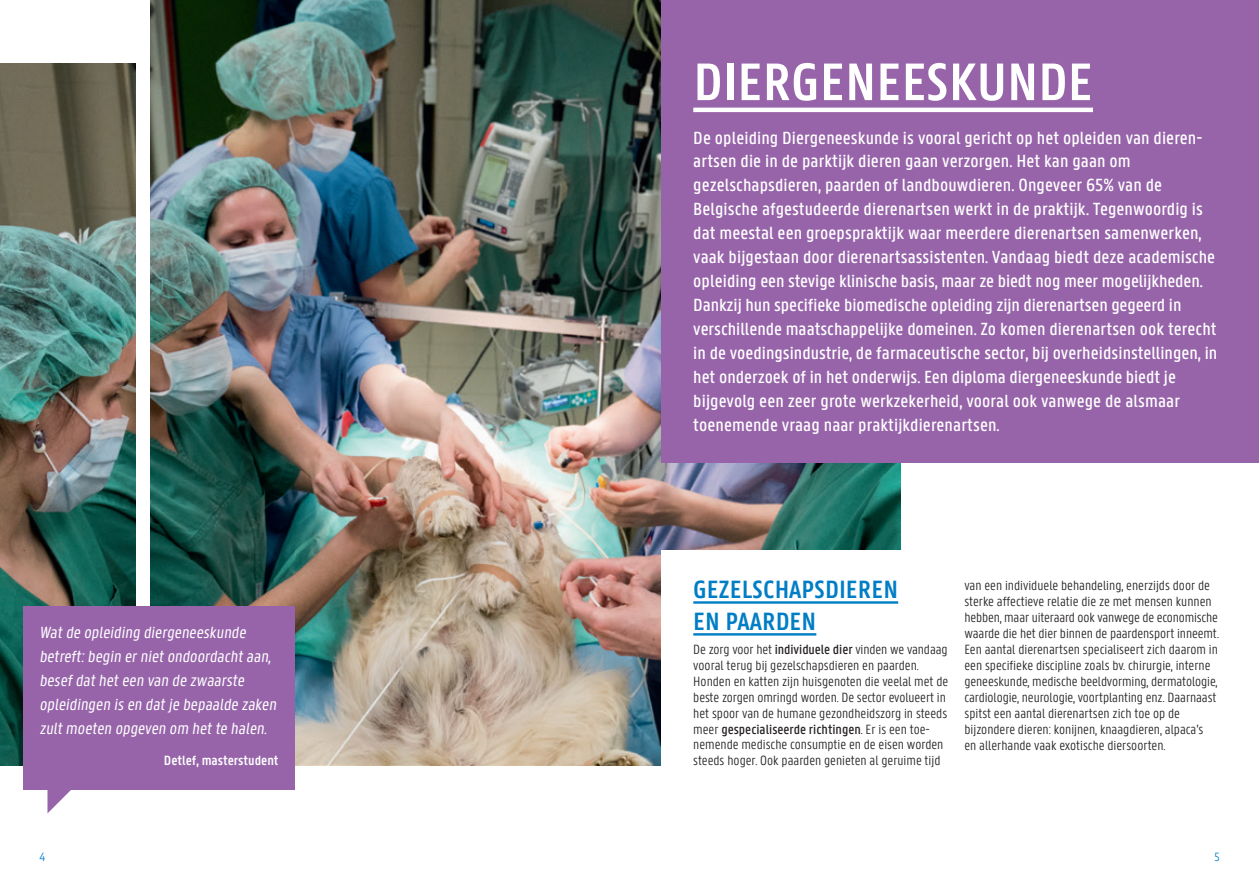
<style>
.page{position:relative;width:1259px;height:893px;background:#fff}
.page>*{position:absolute;margin:0;border:0;box-sizing:border-box;transform-origin:0 0}
.t1{font:600 56.25px "U Gent Panno Text";color:#fff}
.t2{font:600 26.7px/32px "U Gent Panno Text";color:#007ec5}
.t3{font:500 18.75px/24px "U Gent Panno Text";color:#fff}
.t4{font:17.25px/24px "U Gent Panno Text";color:#fff}
.t5{font:300 14.25px/15.9px "U Gent Panno Text";color:#231f20}
.t6{font:600 14.25px "U Gent Panno Text";color:#fff}
.t7{font:300 12.75px "U Gent Panno Text";color:#007ec5}
.s1{font-weight:500}
</style>
<div class="page">
<img style="left:151px;top:0;width:749px;height:765px">
<img style="left:0;top:64px;width:135px;height:701px">
<div style="left:661px;top:550px;width:303px;height:287px;background:#fff"></div>
<div style="left:661px;top:0;width:598px;height:462px;background:#9764aa"></div>
<hr style="left:693px;top:108px;width:400px;height:4px;background:#fff">
<hr style="left:693px;top:601px;width:205px;height:3px;background:#007ec5">
<hr style="left:693px;top:633px;width:123px;height:3px;background:#007ec5">
<div style="left:23px;top:606px;width:271px;height:183px;background:#9764aa"></div>
<svg style="left:47px;top:789px;width:32px;height:24px"></svg>
<p class="t4" style="left:39px;top:620px;width:241px">Watde opleiding diergeneeskunde betreft:begin ernietondoordachtaan, besefdatheteen van de zwaarste opleidingen is en datje bepaalde zaken zultmoeten opgeven om hette halen.</p>
<p class="t6" style="left:164px;top:752px;width:116px">Detlef, masterstudent</p>
<h1 class="t1" style="left:693px;top:48px;width:401px">DIERGENEESKUNDE</h1>
<p class="t3" style="left:693px;top:125px;width:525px">De opleiding Diergeneeskunde is vooral gericht op het opleiden van dieren&shy;artsen die in de parktijk dieren gaan verzorgen. Het kan gaan om gezelschapsdieren, paarden of landbouwdieren. Ongeveer 65% van de Belgische afgestudeerde dierenartsen werkt in de praktijk. Tegenwoordig is dat meestal een groepspraktijk waar meerdere dierenartsen samenwerken, vaak bijgestaan door dierenartsassistenten. Vandaag biedt deze academische opleiding een stevige klinische basis, maar ze biedt nog meer mogelijkheden.<br>Dankzij hun specifieke biomedische opleiding zijn dierenartsen gegeerd in verschillende maatschappelijke domeinen. Zo komen dierenartsen ook terecht in de voedingsindustrie, de farmaceutische sector, bij overheidsinstellingen, in het onderzoek of in het onderwijs. Een diploma diergeneeskunde biedt je bijgevolg een zeer grote werkzekerheid, vooral ook vanwege de alsmaar toenemende vraag naar praktijkdierenartsen.</p>
<h2 class="t2" style="left:693px;top:573px;width:206px">GEZELSCHAPSDIEREN<br>EN PAARDEN</h2>
<p class="t5" style="left:693px;top:641px;width:256px">De zorg voor het <span class="s1">individuele dier</span> vinden we vandaag vooral terug bij gezelschapsdieren en paarden.<br>Honden en katten zijn huisgenoten die veelal met de beste zorgen omringd worden. De sector evolueert in het spoor van de humane gezondheidszorg in steeds meer <span class="s1">gespecialiseerde richtingen</span>. Er is een toe&shy;nemende medische consumptie en de eisen worden steeds hoger. Ook paarden genieten al geruime tijd</p>
<p class="t5" style="left:964px;top:577px;width:256px">van een individuele behandeling, enerzijds door de sterke affectieve relatie die ze met mensen kunnen hebben, maar uiteraard ook vanwege de economische waarde die het dier binnen de paardensport inneemt.<br>Een aantal dierenartsen specialiseert zich daarom in een specifieke discipline zoals bv. chirurgie, interne geneeskunde, medische beeldvorming, dermatologie, cardiologie, neurologie, voortplanting enz. Daarnaast spitst een aantal dierenartsen zich toe op de bijzondere dieren: konijnen, knaagdieren, alpaca’s<br>en allerhande vaak exotische diersoorten.</p>
<p class="t7" style="left:39px;top:849px;width:7px">4</p>
<p class="t7" style="left:1214px;top:849px;width:7px">5</p>
</div>
